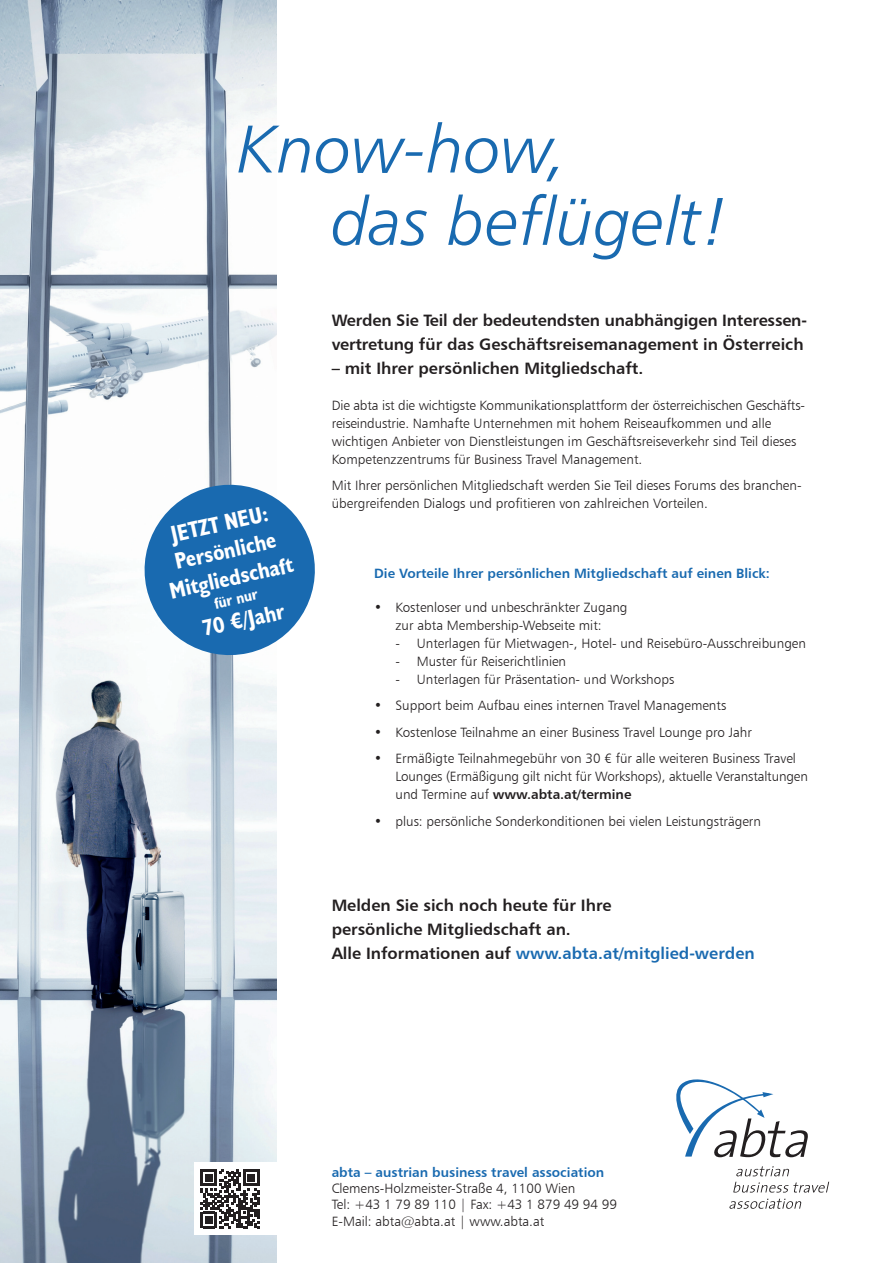
<style>
.page{position:relative;width:893px;height:1263px;background:#fff}
.page>*{position:absolute;margin:0;border:0;box-sizing:border-box;transform-origin:0 0}
.t1{font:67.5px/72.3px "Humanist 777 BT Light Italic B";color:#196ab0}
.t2{font:700 condensed 22.95px/27.6px "Humanist 521 BT";color:#fff;text-align:center}
.t3{font:16.5px/24px "Humanist 777 BT Bold B";color:#231f20}
.t4{font:700 condensed 15.9px "Humanist 521 BT";color:#fff}
.t5{font:13.5px/18px "Humanist 777 BT Light B";color:#231f20}
.t6{font:13.5px "Humanist 777 BT Bold B";color:#196ab0}
.t7{font:13.5px "Humanist 777 BT Bold B";color:#231f20}
.s1{font-family:"Humanist 777 BT Bold B"}
.s2{font-family:"Humanist 777 BT Light B"}
.s3{color:#196ab0}
</style>
<div class="page">
<svg style="left:676px;top:1079px;width:132px;height:78px"></svg>
<svg style="left:736px;top:1166px;width:53px;height:10px"></svg>
<svg style="left:733px;top:1182px;width:96px;height:10px"></svg>
<svg style="left:729px;top:1198px;width:72px;height:11px"></svg>
<img style="left:0;top:0;width:276px;height:1263px">
<svg style="left:136px;top:477px;width:179px;height:186px"></svg>
<div style="left:194px;top:1163px;width:89px;height:72px;background:#fff"></div>
<svg style="left:201px;top:1169px;width:58px;height:59px"></svg>
<h1 class="t1" style="left:332px;top:112px;width:398px;text-indent:-94px">Know-how,<br>das beflügelt!</h1>
<h2 class="t2" style="left:155px;top:523px;width:128px;rotate:-12deg">JETZT NEU:<br>Persönliche<br>Mitgliedschaft</h2>
<p class="t4" style="left:213px;top:593px;width:45px;rotate:-12deg">für nur</p>
<h2 class="t2" style="left:200px;top:614px;width:84px;rotate:-12deg">70 €/Jahr</h2>
<p class="t3" style="left:332px;top:308px;width:477px">Werden Sie Teil der bedeutendsten unabhängigen Interessen&shy;vertretung für das Geschäftsreisemanagement in Österreich</p>
<p class="t3" style="left:332px;top:356px;width:313px">– mit Ihrer persönlichen Mitgliedschaft.</p>
<p class="t5" style="left:332px;top:396px;width:475px">Die abta ist die wichtigste Kommunikationsplattform der österreichischen Geschäfts&shy;reiseindustrie. Namhafte Unternehmen mit hohem Reiseaufkommen und alle wichtigen Anbieter von Dienstleistungen im Geschäftsreiseverkehr sind Teil dieses Kompetenzzentrums für Business Travel Management.</p>
<p class="t5" style="left:332px;top:476px;width:471px">Mit Ihrer persönlichen Mitgliedschaft werden Sie Teil dieses Forums des branchen&shy;übergreifenden Dialogs und profitieren von zahlreichen Vorteilen.</p>
<p class="t6" style="left:374px;top:564px;width:397px">Die Vorteile Ihrer persönlichen Mitgliedschaft auf einen Blick:</p>
<p class="t5" style="left:374px;top:598px;width:255px;text-align:center"><span class="s1">•</span> Kostenloser und unbeschränkter Zugang zur abta Membership-Webseite mit:</p>
<p class="t5" style="left:395px;top:634px;width:412px">- Unterlagen für Mietwagen-, Hotel- und Reisebüro-Ausschreibungen</p>
<p class="t5" style="left:395px;top:652px;width:172px">- Muster für Reiserichtlinien</p>
<p class="t5" style="left:395px;top:670px;width:280px">- Unterlagen für Präsentation- und Workshops</p>
<p class="t5" style="left:374px;top:696px;width:354px"><span class="s1">•</span> Support beim Aufbau eines internen Travel Managements</p>
<p class="t5" style="left:374px;top:723px;width:379px"><span class="s1">•</span> Kostenlose Teilnahme an einer Business Travel Lounge pro Jahr</p>
<p class="t5" style="left:395px;top:749px;width:414px;text-indent:-21px"><span class="s1">•</span> Ermäßigte Teilnahmegebühr von 30 € für alle weiteren Business Travel<br>Lounges (Ermäßigung gilt nicht für Workshops), aktuelle Veranstaltungen</p>
<p class="t7" style="left:395px;top:786px;width:237px"><span class="s2">und Termine auf</span> www.abta.at/termine</p>
<p class="t5" style="left:374px;top:812px;width:388px"><span class="s1">•</span> plus: persönliche Sonderkonditionen bei vielen Leistungsträgern</p>
<p class="t3" style="left:332px;top:893px;width:424px">Melden Sie sich noch heute für Ihre<br>persönliche Mitgliedschaft an.<br>Alle Informationen auf <span class="s3">www.abta.at/mitglied-werden</span></p>
<p class="t6" style="left:332px;top:1164px;width:274px">abta – austrian business travel association</p>
<p class="t5" style="left:332px;top:1180px;width:287px;line-height:16.2px">Clemens-Holzmeister-Straße 4, 1100 Wien<br>Tel: +43 1 79 89 110 | Fax: +43 1 879 49 94 99<br>E-Mail: abta@abta.at | www.abta.at</p>
</div>
